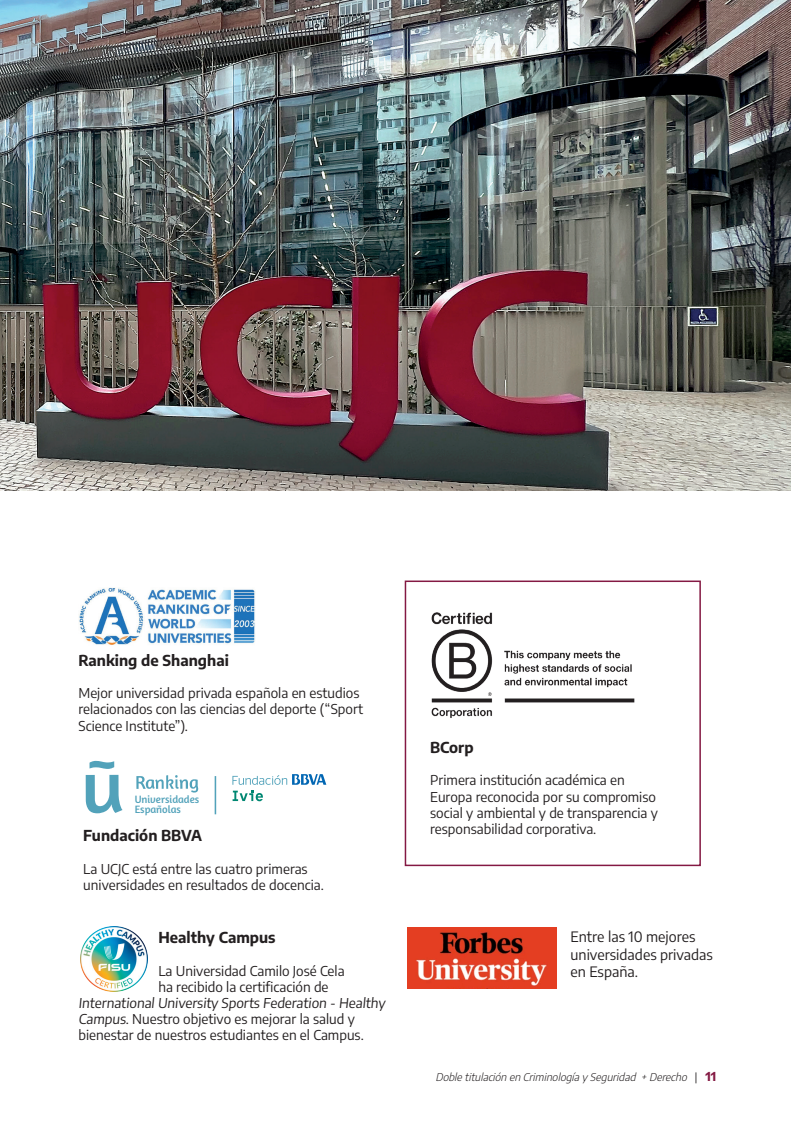
<style>
.page{position:relative;width:791px;height:1132px;background:#fff}
.page>*{position:absolute;margin:0;border:0;box-sizing:border-box;transform-origin:0 0}
.t1{font:700 15px "Encode Sans";color:#231f20}
.t2{font:14.25px/17.1px "Encode Sans";color:#231f20}
.t3{font:13.5px/16.2px "Encode Sans";color:#231f20}
.t4{font:10.8px/10.8px "Amaranth";color:#52a2ba}
.t5{font:italic 300 10.65px "Encode Sans";color:#231f20}
.s1{font-weight:400;font-style:normal}
.s2{font-family:"Encode Sans Semi Expanded";font-weight:700;font-style:normal;font-size:12.15px;color:#841943}
</style>
<div class="page">
<div style="left:405px;top:580px;width:296px;height:285px;border:2px solid #841943"></div>
<img style="left:408px;top:927px;width:148px;height:60px">
<img style="left:0;top:0;width:791px;height:490px">
<img style="left:431px;top:612px;width:204px;height:106px">
<img style="left:81px;top:926px;width:66px;height:64px">
<svg style="left:86px;top:774px;width:36px;height:39px"></svg>
<svg style="left:90px;top:760px;width:24px;height:8px"></svg>
<svg style="left:136px;top:775px;width:62px;height:17px"></svg>
<hr style="left:215px;top:775px;width:1px;height:39px;background:#52a2ba">
<svg style="left:232px;top:774px;width:94px;height:27px"></svg>
<img style="left:79px;top:587px;width:176px;height:58px">
<p class="t1" style="left:78px;top:649px;width:152px">Ranking de Shanghai</p>
<p class="t3" style="left:78px;top:684px;width:286px">Mejor universidad privada española en estudios relacionados con las ciencias del deporte (“Sport<br>Science Institute”).</p>
<p class="t4" style="left:135px;top:793px;width:66px">Universidades<br>Españolas</p>
<p class="t1" style="left:83px;top:825px;width:120px">Fundación BBVA</p>
<p class="t3" style="left:83px;top:859px;width:242px">La UCJC está entre las cuatro primeras universidades en resultados de docencia.</p>
<p class="t1" style="left:158px;top:926px;width:119px">Healthy Campus</p>
<p class="t3" style="left:158px;top:961px;width:188px">La Universidad Camilo José Cela</p>
<p class="t3" style="left:158px;top:977px;width:172px">ha recibido la certificación de</p>
<p class="t3" style="left:78px;top:993px;width:308px">International University Sports Federation - Healthy</p>
<p class="t3" style="left:78px;top:1010px;width:278px">Campus. Nuestro objetivo es mejorar la salud y</p>
<p class="t3" style="left:78px;top:1026px;width:287px">bienestar de nuestros estudiantes en el Campus.</p>
<p class="t1" style="left:430px;top:736px;width:45px">BCorp</p>
<p class="t3" style="left:430px;top:771px;width:229px">Primera institución académica en Europa reconocida por su compromiso social y ambiental y de transparencia y responsabilidad corporativa.</p>
<p class="t2" style="left:570px;top:927px;width:144px">Entre las 10 mejores universidades privadas en España.</p>
<p class="t5" style="left:435px;top:1069px;width:283px">Dobletitulación en Criminologíay Seguridad + Derecho <span class="s1">|</span> <span class="s2">1 1</span></p>
</div>
